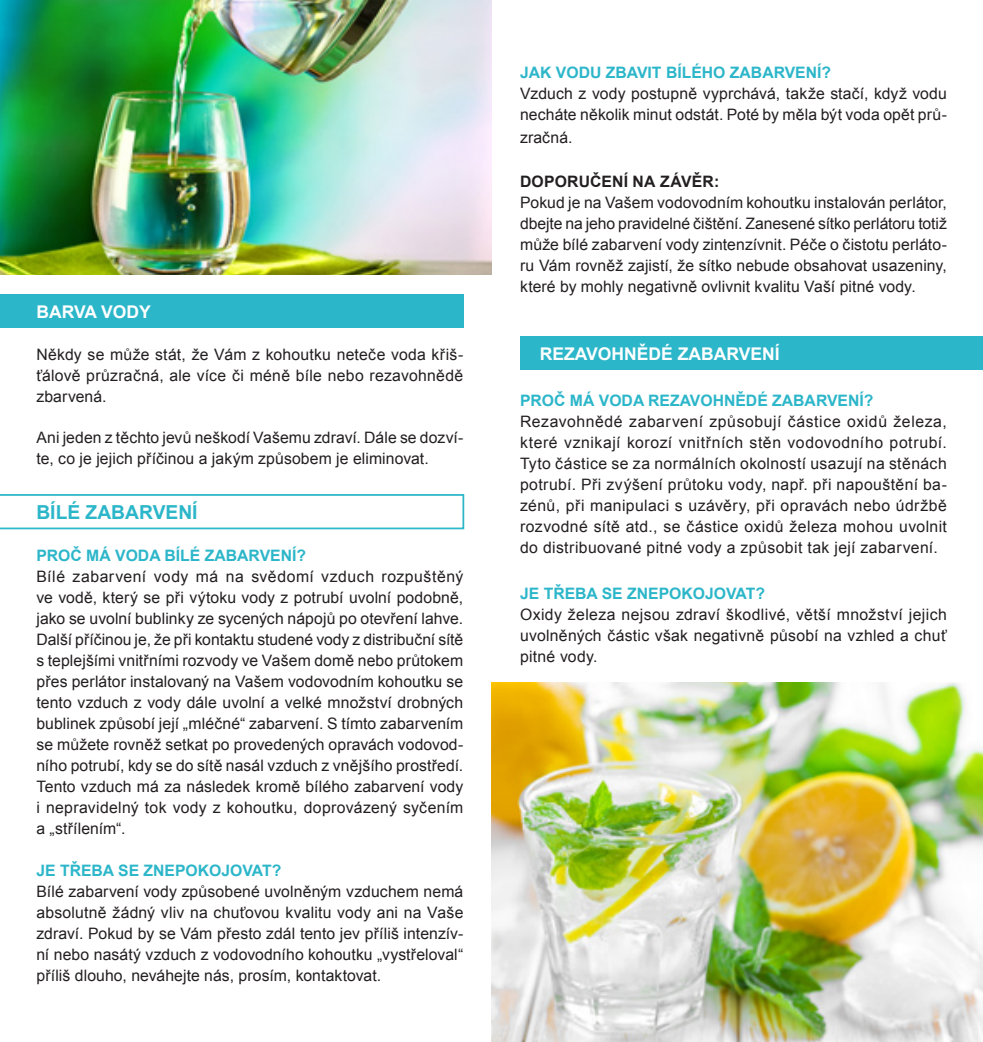
<style>
.page{position:relative;width:983px;height:1042px;background:#fff}
.page>*{position:absolute;margin:0;border:0;box-sizing:border-box;transform-origin:0 0}
.t1{font:700 19.25px "Arial";color:#2cb6c9}
.t2{font:700 17.5px "Arial";color:#fff}
.Odstavcový_styl_1{font:15.75px/21px "Arial";letter-spacing:.01em;color:#231f20;text-align:justify}
.t3{font:700 15.75px "Arial";color:#2cb6c9}
.Odstavcový_styl_1-2{font:700 15.75px "Arial";letter-spacing:.01em;color:#231f20}
</style>
<div class="page">
<img style="left:491px;top:682px;width:491px;height:360px">
<div style="left:520px;top:336px;width:462px;height:33px;background:#2cb6c9"></div>
<img style="left:0;top:0;width:491px;height:274px">
<div style="left:0;top:294px;width:463px;height:33px;background:#2cb6c9"></div>
<svg style="left:0;top:494px;width:464px;height:35px"></svg>
<p class="t2" style="left:36px;top:299px;width:116px">BARVA VODY</p>
<p class="Odstavcový_styl_1" style="left:36px;top:343px;width:428px">Někdy se může stát, že Vám z kohoutku neteče voda křiš&shy;ťálově průzračná, ale více či méně bíle nebo rezavohnědě zbarvená.</p>
<p class="Odstavcový_styl_1" style="left:36px;top:426px;width:428px">Ani jeden z těchto jevů neškodí Vašemu zdraví. Dále se dozví&shy;te, co je jejich příčinou a jakým způsobem je eliminovat.</p>
<p class="t1" style="left:36px;top:499px;width:163px">BÍLÉ ZABARVENÍ</p>
<p class="t3" style="left:36px;top:545px;width:271px">PROČ MÁ VODA BÍLÉ ZABARVENÍ?</p>
<p class="Odstavcový_styl_1" style="left:36px;top:566px;width:428px">Bílé zabarvení vody má na svědomí vzduch rozpuštěný ve vodě, který se při výtoku vody z potrubí uvolní podobně, jako se uvolní bublinky ze sycených nápojů po otevření lahve.<br>Další příčinou je, že při kontaktu studené vody z distribuční sítě s teplejšími vnitřními rozvody ve Vašem domě nebo průtokem přes perlátor instalovaný na Vašem vodovodním kohoutku se tento vzduch z vody dále uvolní a velké množství drobných bublinek způsobí její „mléčné“ zabarvení. S tímto zabarvením se můžete rovněž setkat po provedených opravách vodovod&shy;ního potrubí, kdy se do sítě nasál vzduch z vnějšího prostředí.<br>Tento vzduch má za následek kromě bílého zabarvení vody i nepravidelný tok vody z kohoutku, doprovázený syčením a „střílením“.</p>
<p class="t3" style="left:36px;top:860px;width:246px">JE TŘEBA SE ZNEPOKOJOVAT?</p>
<p class="Odstavcový_styl_1" style="left:36px;top:881px;width:428px">Bílé zabarvení vody způsobené uvolněným vzduchem nemá absolutně žádný vliv na chuťovou kvalitu vody ani na Vaše zdraví. Pokud by se Vám přesto zdál tento jev příliš intenzív&shy;ní nebo nasátý vzduch z vodovodního kohoutku „vystřeloval“ příliš dlouho, neváhejte nás, prosím, kontaktovat.</p>
<p class="t3" style="left:520px;top:62px;width:312px">JAK VODU ZBAVIT BÍLÉHO ZABARVENÍ?</p>
<p class="Odstavcový_styl_1" style="left:520px;top:83px;width:428px">Vzduch z vody postupně vyprchává, takže stačí, když vodu necháte několik minut odstát. Poté by měla být voda opět prů-</p>
<p class="Odstavcový_styl_1" style="left:520px;top:127px;width:54px">zračná.</p>
<p class="Odstavcový_styl_1-2" style="left:520px;top:170px;width:201px">DOPORUČENÍ NA ZÁVĚR:</p>
<p class="Odstavcový_styl_1" style="left:520px;top:192px;width:428px">Pokud je na Vašem vodovodním kohoutku instalován perlátor, dbejte na jeho pravidelné čištění. Zanesené sítko perlátoru totiž může bílé zabarvení vody zintenzívnit. Péče o čistotu perláto&shy;ru Vám rovněž zajistí, že sítko nebude obsahovat usazeniny, které by mohly negativně ovlivnit kvalitu Vaší pitné vody.</p>
<p class="t2" style="left:539px;top:342px;width:241px">REZAVOHNĚDÉ ZABARVENÍ</p>
<p class="t3" style="left:520px;top:389px;width:355px">PROČ MÁ VODA REZAVOHNĚDÉ ZABARVENÍ?</p>
<p class="Odstavcový_styl_1" style="left:520px;top:411px;width:428px">Rezavohnědé zabarvení způsobují částice oxidů železa, které vznikají korozí vnitřních stěn vodovodního potrubí.<br>Tyto částice se za normálních okolností usazují na stěnách potrubí. Při zvýšení průtoku vody, např. při napouštění ba&shy;zénů, při manipulaci s uzávěry, při opravách nebo údržbě rozvodné sítě atd., se částice oxidů železa mohou uvolnit do distribuované pitné vody a způsobit tak její zabarvení.</p>
<p class="t3" style="left:520px;top:582px;width:246px">JE TŘEBA SE ZNEPOKOJOVAT?</p>
<p class="Odstavcový_styl_1" style="left:520px;top:604px;width:428px">Oxidy železa nejsou zdraví škodlivé, větší množství jejich uvolněných částic však negativně působí na vzhled a chuť pitné vody.</p>
</div>
